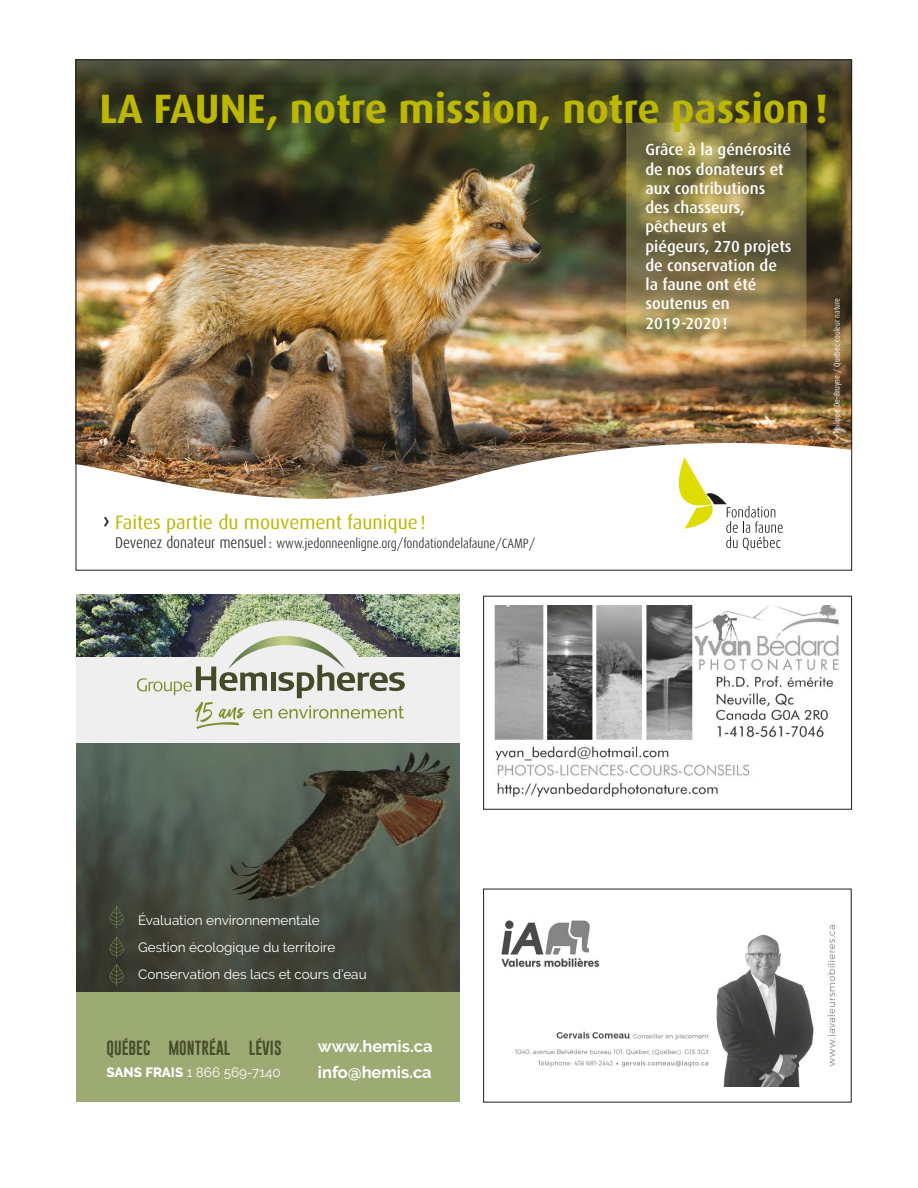
<style>
.page{position:relative;width:918px;height:1188px;background:#fff}
.page>*{position:absolute;margin:0;border:0;box-sizing:border-box;transform-origin:0 0}
.t1{font:700 41.1px "Dax";color:#bcb700}
.t2{font:19.2px "Dax";color:#bcb700}
.t3{font:700 16.5px "Raleway";color:#fff}
.t4{font:500 16.05px/19.2px "Dax";color:#fff}
.t5{font:15px "Gobold";color:#494d2a}
.t6{font:13.5px/27px "Raleway";color:#fff}
.t7{font:300 13.5px "Dax Condensed";color:#1d1d1b}
.t8{font:8.25px "Dax Condensed";color:#fff}
.s1{font-weight:500;font-size:21.9px;color:#1d1d1b}
.s2{font-size:15.6px}
.s3{font-weight:800}
</style>
<div class="page">
<img style="left:78px;top:61px;width:772px;height:359px">
<svg style="left:626px;top:122px;width:180px;height:236px;background:#9d8955"></svg>
<div style="left:641px;top:138px;width:162px;height:203px;background:#1d1d1b;opacity:.25"></div>
<img style="left:75px;top:420px;width:778px;height:118px">
<svg style="left:665px;top:457px;width:118px;height:93px"></svg>
<img style="left:494px;top:605px;width:345px;height:192px">
<div style="left:483px;top:596px;width:369px;height:214px;border:1px solid #1d1d1b"></div>
<img style="left:501px;top:920px;width:334px;height:166px">
<img style="left:76px;top:742px;width:384px;height:250px">
<img style="left:76px;top:594px;width:384px;height:63px">
<div style="left:76px;top:657px;width:384px;height:85px;background:#efefef"></div>
<div style="left:207px;top:620px;width:158px;height:122px;background:#efefef;border-radius:50%"></div>
<svg style="left:109px;top:906px;width:15px;height:22px"></svg>
<svg style="left:109px;top:937px;width:15px;height:49px"></svg>
<div style="left:76px;top:992px;width:384px;height:110px;background:#9cab74"></div>
<img style="left:228px;top:636px;width:117px;height:31px">
<svg style="left:137px;top:667px;width:130px;height:28px"></svg>
<div style="left:271px;top:672px;width:5px;height:19px;background:#434b29"></div>
<svg style="left:253px;top:709px;width:19px;height:10px"></svg>
<svg style="left:278px;top:705px;width:126px;height:14px"></svg>
<svg style="left:195px;top:702px;width:50px;height:27px"></svg>
<svg style="left:279px;top:665px;width:126px;height:33px"></svg>
<h1 class="t1" style="left:100px;top:86px;width:730px">La faune, notre mission, notre passion!</h1>
<p class="t2" style="left:103px;top:512px;width:324px"><span class="s1">›</span> Faites partie du mouvement faunique!</p>
<p class="t7" style="left:115px;top:536px;width:422px"><span class="s2">Devenez donateur mensuel :</span> www.jedonneenligne.org/fondationdelafaune/CAMP/</p>
<p class="t4" style="left:645px;top:140px;width:148px">Grâce à la générosité de nos donateurs et aux contributions des chasseurs, pêcheurs et piégeurs, 270 projets de conservation de la faune ont été soutenus en<br>2019-2020!</p>
<p class="t8" style="left:832px;top:434px;width:137px;rotate:-90deg">Philippe De-Bruyne / Québec couleur nature</p>
<p class="t6" style="left:138px;top:906px;width:230px">Évaluation environnementale<br>Gestion écologique du territoire<br>Conservation des lacs et cours d’eau</p>
<p class="t5" style="left:106px;top:1038px;width:46px">QUÉBEC</p>
<p class="t5" style="left:249px;top:1038px;width:34px">LÉVIS</p>
<p class="t3" style="left:318px;top:1037px;width:116px">www.hemis.ca</p>
<p class="t6" style="left:106px;top:1059px;width:176px"><span class="s3">SANS FRAIS</span> 1 866 569-7140</p>
<p class="t3" style="left:318px;top:1063px;width:115px">info@hemis.ca</p>
<p class="t5" style="left:168px;top:1038px;width:63px">MONTRÉAL</p>
</div>
